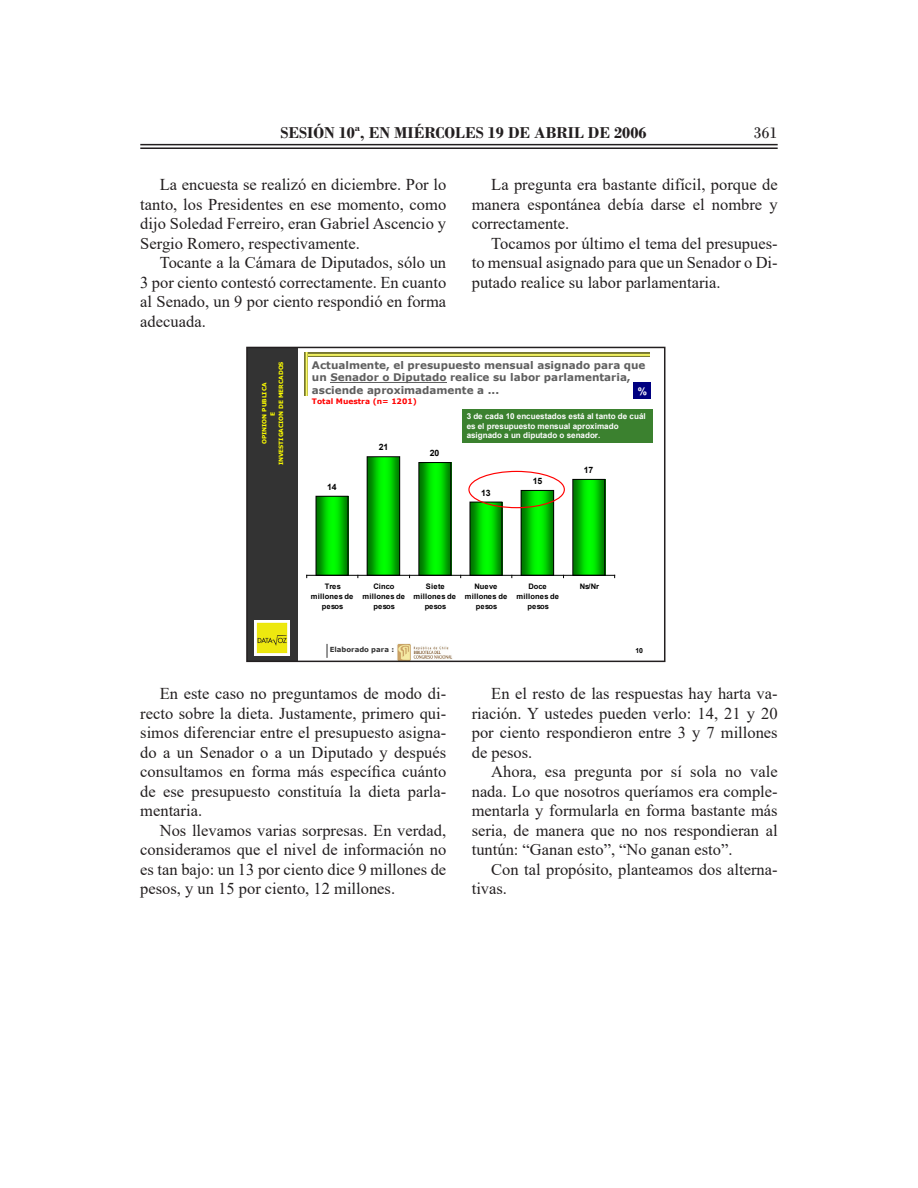
<style>
.page{position:relative;width:918px;height:1188px;background:#fff}
.page>*{position:absolute;margin:0;border:0;box-sizing:border-box;transform-origin:0 0}
.Párrafo_Texto_Sesión{font:16.5px/19.5px "Times New Roman";color:#231f20;text-align:justify}
.t1{font:700 16.5px "Bodoni";color:#231f20}
.t2{font:16.5px "Bodoni";color:#231f20}
.t3{font:700 10.5px/12.6px "Verdana";color:#5f5f5f}
.t4{font:700 10.5px "Arial";color:#fff}
.t5{font:700 8.7px "Arial";letter-spacing:-.025em;color:#000}
.t6{font:700 8.1px/9.8px "Arial";letter-spacing:-.005em;color:#fff}
.t7{font:700 7.5px/9.9px "Arial";letter-spacing:.005em;color:#000;text-align:center}
.t8{font:700 7.5px "Verdana";letter-spacing:.005em;color:#f00}
.t9{font:700 7.5px/9.9px "Arial";letter-spacing:.025em;color:#000;text-align:center}
.t10{font:700 7.05px "Verdana";color:#333}
.t11{font:700 7.05px "Arial";color:#000}
.t12{font:700 5.85px/8.4px "Verdana";color:#ff0;text-align:center}
</style>
<div class="page">
<hr style="left:140px;top:147px;width:638px;height:2px;background:#231f20">
<hr style="left:140px;top:144px;width:638px;height:1px;background:#231f20">
<div style="left:247px;top:347px;width:51px;height:314px;background:#333"></div>
<svg style="left:326px;top:644px;width:2px;height:14px"></svg>
<svg style="left:308px;top:353px;width:342px;height:3px"></svg>
<svg style="left:304px;top:353px;width:4px;height:43px"></svg>
<img style="left:255px;top:621px;width:34px;height:34px">
<img style="left:397px;top:644px;width:56px;height:15px">
<hr style="left:330px;top:382px;width:117px;height:1px;background:#5f5f5f">
<div style="left:633px;top:382px;width:18px;height:17px;background:#000080"></div>
<svg style="left:318px;top:498px;width:28px;height:75px;background:#0c0"></svg>
<div style="left:316px;top:496px;width:32px;height:79px;border:1px solid #000"></div>
<svg style="left:369px;top:458px;width:29px;height:115px;background:#00cb00"></svg>
<div style="left:367px;top:456px;width:33px;height:119px;border:1px solid #000"></div>
<svg style="left:421px;top:464px;width:28px;height:109px;background:#0c0"></svg>
<div style="left:419px;top:462px;width:32px;height:113px;border:1px solid #000"></div>
<svg style="left:472px;top:504px;width:28px;height:69px;background:#01ca00"></svg>
<div style="left:470px;top:502px;width:32px;height:73px;border:1px solid #000"></div>
<svg style="left:523px;top:492px;width:29px;height:81px;background:#02c900"></svg>
<div style="left:521px;top:490px;width:33px;height:85px;border:1px solid #000"></div>
<svg style="left:575px;top:481px;width:28px;height:92px;background:#0c0"></svg>
<div style="left:573px;top:479px;width:32px;height:96px;border:1px solid #000"></div>
<hr style="left:307px;top:575px;width:308px;height:1px;background:#000">
<div style="left:468px;top:471px;width:97px;height:37px;border:1px solid #f00;border-radius:50%"></div>
<div style="left:462px;top:409px;width:191px;height:33px;background:#3b812f"></div>
<div style="left:246px;top:347px;width:419px;height:315px;border:2px solid #231f20"></div>
<p class="t1" style="left:280px;top:123px;width:368px">SESIÓN 10ª, EN MIÉRCOLES 19 DE ABRIL DE 2006</p>
<p class="t2" style="left:753px;top:123px;width:26px">361</p>
<p class="Párrafo_Texto_Sesión" style="left:140px;top:174px;width:307px;text-indent:20px">La encuesta se realizó en diciembre. Por lo tanto, los Presidentes en ese momento, como dijo Soledad Ferreiro, eran Gabriel Ascencio y Sergio Romero, respectivamente.</p>
<p class="Párrafo_Texto_Sesión" style="left:140px;top:252px;width:307px;text-indent:20px">Tocante a la Cámara de Diputados, sólo un 3 por ciento contestó correctamente. En cuanto al Senado, un 9 por ciento respondió en forma adecuada.</p>
<p class="Párrafo_Texto_Sesión" style="left:472px;top:174px;width:307px;text-indent:20px">La pregunta era bastante difícil, porque de manera espontánea debía darse el nombre y correctamente.</p>
<p class="Párrafo_Texto_Sesión" style="left:472px;top:233px;width:307px;text-indent:20px">Tocamos por último el tema del presupues&shy;to mensual asignado para que un Senador o Di&shy;putado realice su labor parlamentaria.</p>
<p class="t12" style="left:260px;top:465px;width:105px;rotate:-90deg">OPINION PUBLICA<br>E<br>INVESTIGACION DE MERCADOS</p>
<p class="t3" style="left:312px;top:358px;width:335px">Actualmente, el presupuesto mensual asignado para que un Senador o Diputado realice su labor parlamentaria, asciende aproximadamente a ...</p>
<p class="t8" style="left:312px;top:395px;width:106px">Total Muestra (n= 1201)</p>
<p class="t4" style="left:638px;top:384px;width:11px">%</p>
<p class="t5" style="left:327px;top:481px;width:11px">14</p>
<p class="t5" style="left:379px;top:441px;width:11px">21</p>
<p class="t5" style="left:430px;top:447px;width:11px">20</p>
<p class="t6" style="left:467px;top:411px;width:181px">3 de cada 10 encuestados está al tanto de cuál es el presupuesto mensual aproximado asignado a un diputado o senador.</p>
<p class="t5" style="left:481px;top:486px;width:11px">13</p>
<p class="t5" style="left:533px;top:475px;width:11px">15</p>
<p class="t5" style="left:584px;top:464px;width:11px">17</p>
<p class="t7" style="left:311px;top:582px;width:44px">Tres millones de pesos</p>
<p class="t7" style="left:363px;top:582px;width:44px">Cinco millones de pesos</p>
<p class="t9" style="left:414px;top:582px;width:44px">Siete millones de pesos</p>
<p class="t7" style="left:465px;top:582px;width:44px">Nueve millones de pesos</p>
<p class="t7" style="left:516px;top:582px;width:44px">Doce millones de pesos</p>
<p class="t7" style="left:580px;top:582px;width:21px">Ns/Nr</p>
<p class="t10" style="left:330px;top:645px;width:66px">Elaborado para :</p>
<p class="t11" style="left:635px;top:646px;width:9px">10</p>
<p class="Párrafo_Texto_Sesión" style="left:140px;top:684px;width:307px;text-indent:20px">En este caso no preguntamos de modo di&shy;recto sobre la dieta. Justamente, primero qui&shy;simos diferenciar entre el presupuesto asigna&shy;do a un Senador o a un Diputado y después consultamos en forma más específica cuánto de ese presupuesto constituía la dieta parla&shy;mentaria.</p>
<p class="Párrafo_Texto_Sesión" style="left:140px;top:820px;width:307px;text-indent:20px">Nos llevamos varias sorpresas. En verdad, consideramos que el nivel de información no es tan bajo: un 13 por ciento dice 9 millones de pesos, y un 15 por ciento, 12 millones.</p>
<p class="Párrafo_Texto_Sesión" style="left:472px;top:684px;width:307px;text-indent:20px">En el resto de las respuestas hay harta va&shy;riación. Y ustedes pueden verlo: 14, 21 y 20 por ciento respondieron entre 3 y 7 millones de pesos.</p>
<p class="Párrafo_Texto_Sesión" style="left:472px;top:762px;width:307px;text-indent:20px">Ahora, esa pregunta por sí sola no vale nada. Lo que nosotros queríamos era comple&shy;mentarla y formularla en forma bastante más seria, de manera que no nos respondieran al tuntún: “Ganan esto”, “No ganan esto”.</p>
<p class="Párrafo_Texto_Sesión" style="left:472px;top:859px;width:307px;text-indent:20px">Con tal propósito, planteamos dos alterna&shy;tivas.</p>
</div>
